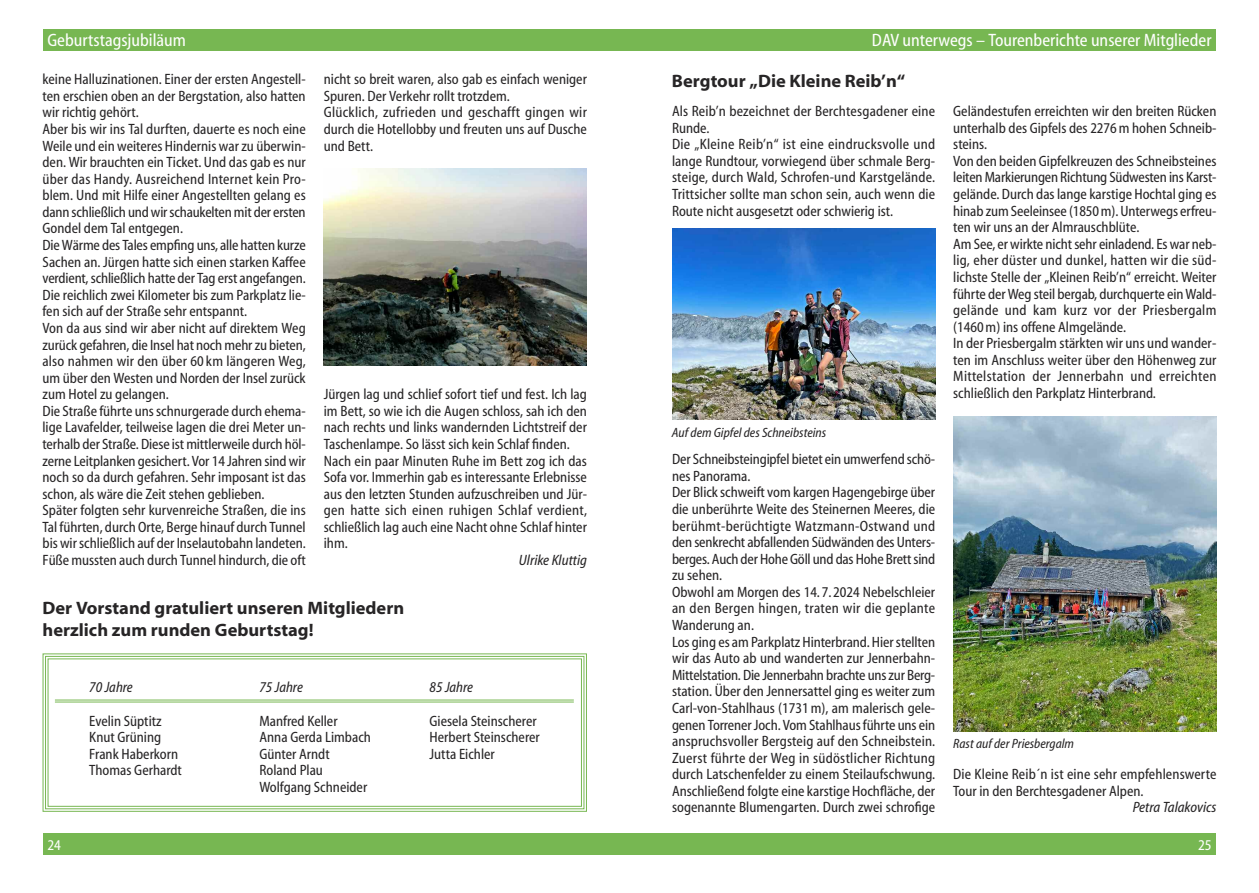
<style>
.page{position:relative;width:1259px;height:893px;background:#fff}
.page>*{position:absolute;margin:0;border:0;box-sizing:border-box;transform-origin:0 0}
.t1{font:700 18px/21.6px "Myriad Web Pro";color:#272526}
.t2{font:condensed 18px "Myriad Web Pro";color:#fefefe}
.t3{font:condensed 15px/16.5px "Myriad Web Pro";color:#272526}
.t4{font:italic condensed 15px "Myriad Web Pro";color:#272526}
.t5{font:condensed 15px "Myriad Web Pro";color:#fefefe}
.t6{font:italic condensed 13.5px "Myriad Web Pro";color:#272526}
</style>
<div class="page">
<div style="left:629px;top:833px;width:587px;height:21px;background:#77b752"></div>
<div style="left:629px;top:30px;width:587px;height:21px;background:#77b752"></div>
<div style="left:43px;top:833px;width:586px;height:21px;background:#77b752"></div>
<div style="left:43px;top:30px;width:586px;height:21px;background:#77b752"></div>
<img style="left:672px;top:229px;width:263px;height:190px">
<img style="left:953px;top:417px;width:263px;height:314px">
<img style="left:324px;top:168px;width:263px;height:198px">
<div style="left:43px;top:653px;width:544px;height:159px;border:1px solid #77b752"></div>
<div style="left:45px;top:656px;width:539px;height:153px;border:1px solid #77b752"></div>
<div style="left:48px;top:658px;width:534px;height:149px;border:1px solid #77b752"></div>
<hr style="left:55px;top:699px;width:519px;height:1px;background:#77b752">
<hr style="left:55px;top:701px;width:519px;height:1px;background:#77b752">
<p class="t2" style="left:47px;top:29px;width:140px">Geburtstagsjubiläum</p>
<p class="t3" style="left:43px;top:71px;width:265px">keine Halluzinationen. Einer der ersten Angestell&shy;ten erschien oben an der Bergstation, also hatten wir richtig gehört.<br>Aber bis wir ins Tal durften, dauerte es noch eine Weile und ein weiteres Hindernis war zu überwin&shy;den. Wir brauchten ein Ticket. Und das gab es nur über das Handy. Ausreichend Internet kein Pro&shy;blem. Und mit Hilfe einer Angestellten gelang es dann schließlich und wir schaukelten mit der ersten Gondel dem Tal entgegen.<br>Die Wärme des Tales empfing uns, alle hatten kurze Sachen an. Jürgen hatte sich einen starken Kaffee verdient, schließlich hatte der Tag erst angefangen.<br>Die reichlich zwei Kilometer bis zum Parkplatz lie&shy;fen sich auf der Straße sehr entspannt.<br>Von da aus sind wir aber nicht auf direktem Weg zurück gefahren, die Insel hat noch mehr zu bieten, also nahmen wir den über 60 km längeren Weg, um über den Westen und Norden der Insel zurück zum Hotel zu gelangen.<br>Die Straße führte uns schnurgerade durch ehema&shy;lige Lavafelder, teilweise lagen die drei Meter un&shy;terhalb der Straße. Diese ist mittlerweile durch höl&shy;zerne Leitplanken gesichert. Vor 14 Jahren sind wir noch so da durch gefahren. Sehr imposant ist das schon, als wäre die Zeit stehen geblieben.<br>Später folgten sehr kurvenreiche Straßen, die ins Tal führten, durch Orte, Berge hinauf durch Tunnel bis wir schließlich auf der Inselautobahn landeten.<br>Füße mussten auch durch Tunnel hindurch, die oft</p>
<p class="t3" style="left:324px;top:71px;width:265px">nicht so breit waren, also gab es einfach weniger Spuren. Der Verkehr rollt trotzdem.<br>Glücklich, zufrieden und geschafft gingen wir durch die Hotellobby und freuten uns auf Dusche und Bett.</p>
<p class="t3" style="left:324px;top:386px;width:265px">Jürgen lag und schlief sofort tief und fest. Ich lag im Bett, so wie ich die Augen schloss, sah ich den nach rechts und links wandernden Lichtstreif der Taschenlampe. So lässt sich kein Schlaf finden.<br>Nach ein paar Minuten Ruhe im Bett zog ich das Sofa vor. Immerhin gab es interessante Erlebnisse aus den letzten Stunden aufzuschreiben und Jür&shy;gen hatte sich einen ruhigen Schlaf verdient, schließlich lag auch eine Nacht ohne Schlaf hinter ihm.</p>
<p class="t4" style="left:519px;top:551px;width:70px">Ulrike Kluttig</p>
<p class="t1" style="left:43px;top:597px;width:363px">Der Vorstand gratuliert unseren Mitgliedern herzlich zum runden Geburtstag!</p>
<p class="t5" style="left:47px;top:836px;width:15px">24</p>
<p class="t4" style="left:89px;top:678px;width:45px">70 Jahre</p>
<p class="t4" style="left:259px;top:678px;width:45px">75 Jahre</p>
<p class="t4" style="left:429px;top:678px;width:45px">85 Jahre</p>
<p class="t3" style="left:89px;top:712px;width:74px">Evelin Süptitz</p>
<p class="t3" style="left:259px;top:712px;width:80px">Manfred Keller</p>
<p class="t3" style="left:429px;top:712px;width:109px">Giesela Steinscherer</p>
<p class="t3" style="left:89px;top:729px;width:73px">Knut Grüning</p>
<p class="t3" style="left:259px;top:729px;width:113px">Anna Gerda Limbach</p>
<p class="t3" style="left:429px;top:729px;width:112px">Herbert Steinscherer</p>
<p class="t3" style="left:89px;top:745px;width:90px">Frank Haberkorn</p>
<p class="t3" style="left:259px;top:745px;width:72px">Günter Arndt</p>
<p class="t3" style="left:429px;top:745px;width:67px">Jutta Eichler</p>
<p class="t3" style="left:89px;top:762px;width:94px">Thomas Gerhardt</p>
<p class="t3" style="left:259px;top:762px;width:109px">Roland Plau<br>Wolfgang Schneider</p>
<p class="t2" style="left:872px;top:29px;width:341px">DAV unterwegs – Tourenberichte unserer Mitglieder</p>
<p class="t1" style="left:672px;top:70px;width:235px">Bergtour „Die Kleine Reib’n“</p>
<p class="t3" style="left:672px;top:103px;width:265px">Als Reib’n bezeichnet der Berchtesgadener eine Runde.<br>Die „Kleine Reib’n“ ist eine eindrucksvolle und lange Rundtour, vorwiegend über schmale Berg&shy;steige, durch Wald, Schrofen-und Karstgelände.<br>Trittsicher sollte man schon sein, auch wenn die Route nicht ausgesetzt oder schwierig ist.</p>
<p class="t6" style="left:672px;top:424px;width:156px">Auf dem Gipfel des Schneibsteins</p>
<p class="t3" style="left:672px;top:451px;width:265px">Der Schneibsteingipfel bietet ein umwerfend schö&shy;nes Panorama.<br>Der Blick schweift vom kargen Hagengebirge über die unberührte Weite des Steinernen Meeres, die berühmt-berüchtigte Watzmann-Ostwand und den senkrecht abfallenden Südwänden des Unters&shy;berges. Auch der Hohe Göll und das Hohe Brett sind zu sehen.<br>Obwohl am Morgen des 14. 7. 2024 Nebelschleier an den Bergen hingen, traten wir die geplante Wanderung an.<br>Los ging es am Parkplatz Hinterbrand. Hier stellten wir das Auto ab und wanderten zur Jennerbahn-Mittelstation. Die Jennerbahn brachte uns zur Berg&shy;station. Über den Jennersattel ging es weiter zum Carl-von-Stahlhaus (1731m), am malerisch gele&shy;genen Torrener Joch. Vom Stahlhaus führte uns ein anspruchsvoller Bergsteig auf den Schneibstein.<br>Zuerst führte der Weg in südöstlicher Richtung durch Latschenfelder zu einem Steilaufschwung.<br>Anschließend folgte eine karstige Hochfläche, der sogenannte Blumengarten. Durch zwei schrofige</p>
<p class="t3" style="left:953px;top:103px;width:265px">Geländestufen erreichten wir den breiten Rücken unterhalb des Gipfels des 2276m hohen Schneib&shy;steins.<br>Von den beiden Gipfelkreuzen des Schneibsteines leiten Markierungen Richtung Südwesten ins Karst&shy;gelände. Durch das lange karstige Hochtal ging es hinab zum Seeleinsee (1850m). Unterwegs erfreu&shy;ten wir uns an der Almrauschblüte.<br>Am See, er wirkte nicht sehr einladend. Es war neb&shy;lig, eher düster und dunkel, hatten wir die süd&shy;lichste Stelle der „Kleinen Reib’n“ erreicht. Weiter führte der Weg steil bergab, durchquerte ein Wald&shy;gelände und kam kurz vor der Priesbergalm (1460m) ins offene Almgelände.<br>In der Priesbergalm stärkten wir uns und wander&shy;ten im Anschluss weiter über den Höhenweg zur Mittelstation der Jennerbahn und erreichten schließlich den Parkplatz Hinterbrand.</p>
<p class="t6" style="left:953px;top:736px;width:122px">Rast auf der Priesbergalm</p>
<p class="t3" style="left:953px;top:766px;width:265px">Die Kleine Reib´n ist eine sehr empfehlenswerte<br>Tour in den Berchtesgadener Alpen.</p>
<p class="t4" style="left:1132px;top:798px;width:85px">Petra Talakovics</p>
<p class="t5" style="left:1198px;top:836px;width:15px">25</p>
</div>
